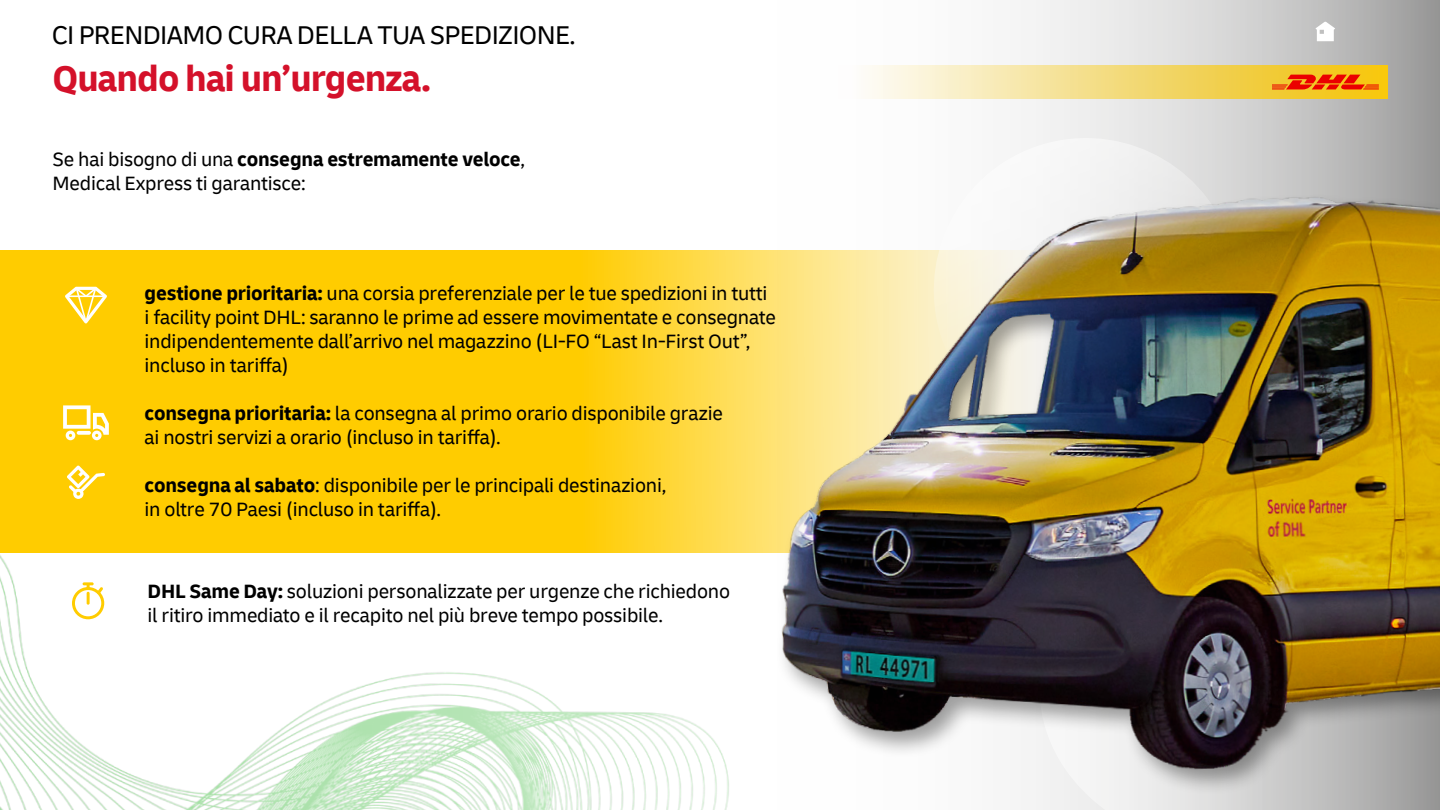
<style>
.page{position:relative;width:1440px;height:810px;background:#fff}
.page>*{position:absolute;margin:0;border:0;box-sizing:border-box;transform-origin:0 0}
.t1{font:700 37.5px "Delivery";letter-spacing:-.025em;color:#d4112a}
.t2{font:27px "Delivery";letter-spacing:-.025em;color:#000}
.t3{font:20.25px/24px "Delivery";letter-spacing:-.01em;color:#000}
.s1{font-weight:700}
</style>
<div class="page">
<img style="left:0;top:555px;width:729px;height:255px">
<svg style="left:0;top:250px;width:730px;height:303px;fill:#fc0"></svg>
<img style="left:730px;top:0;width:710px;height:810px">
<svg style="left:1315px;top:22px;width:20px;height:19px"></svg>
<div style="left:838px;top:65px;width:550px;height:34px;background:linear-gradient(to right,#fbfeff,#f0bb03)"></div>
<svg style="left:1272px;top:75px;width:107px;height:14px"></svg>
<svg style="left:63px;top:405px;width:46px;height:35px"></svg>
<svg style="left:67px;top:465px;width:38px;height:34px"></svg>
<svg style="left:72px;top:582px;width:32px;height:37px"></svg>
<svg style="left:65px;top:287px;width:42px;height:36px"></svg>
<h2 class="t2" style="left:52px;top:19px;width:526px">CI PRENDIAMO CURA DELLA TUA SPEDIZIONE.</h2>
<h1 class="t1" style="left:52px;top:55px;width:380px">Quando hai un’urgenza.</h1>
<p class="t3" style="left:53px;top:147px;width:474px">Se hai bisogno di una <span class="s1">consegna estremamente veloce</span>,<br>Medical Express ti garantisce:</p>
<p class="t3" style="left:145px;top:281px;width:633px"><span class="s1">gestione prioritaria:</span> una corsia preferenziale per le tue spedizioni in tutti i facility point DHL: saranno le prime ad essere movimentate e consegnate indipendentemente dall’arrivo nel magazzino (LI-FO “Last In-First Out”, incluso in tariffa)</p>
<p class="t3" style="left:145px;top:401px;width:580px"><span class="s1">consegna prioritaria:</span> la consegna al primo orario disponibile grazie ai nostri servizi a orario (incluso in tariffa).</p>
<p class="t3" style="left:145px;top:473px;width:523px"><span class="s1">consegna al sabato</span>: disponibile per le principali destinazioni, in oltre 70 Paesi (incluso in tariffa).</p>
<p class="t3" style="left:148px;top:579px;width:584px"><span class="s1">DHL Same Day:</span> soluzioni personalizzate per urgenze che richiedono il ritiro immediato e il recapito nel più breve tempo possibile.</p>
</div>
